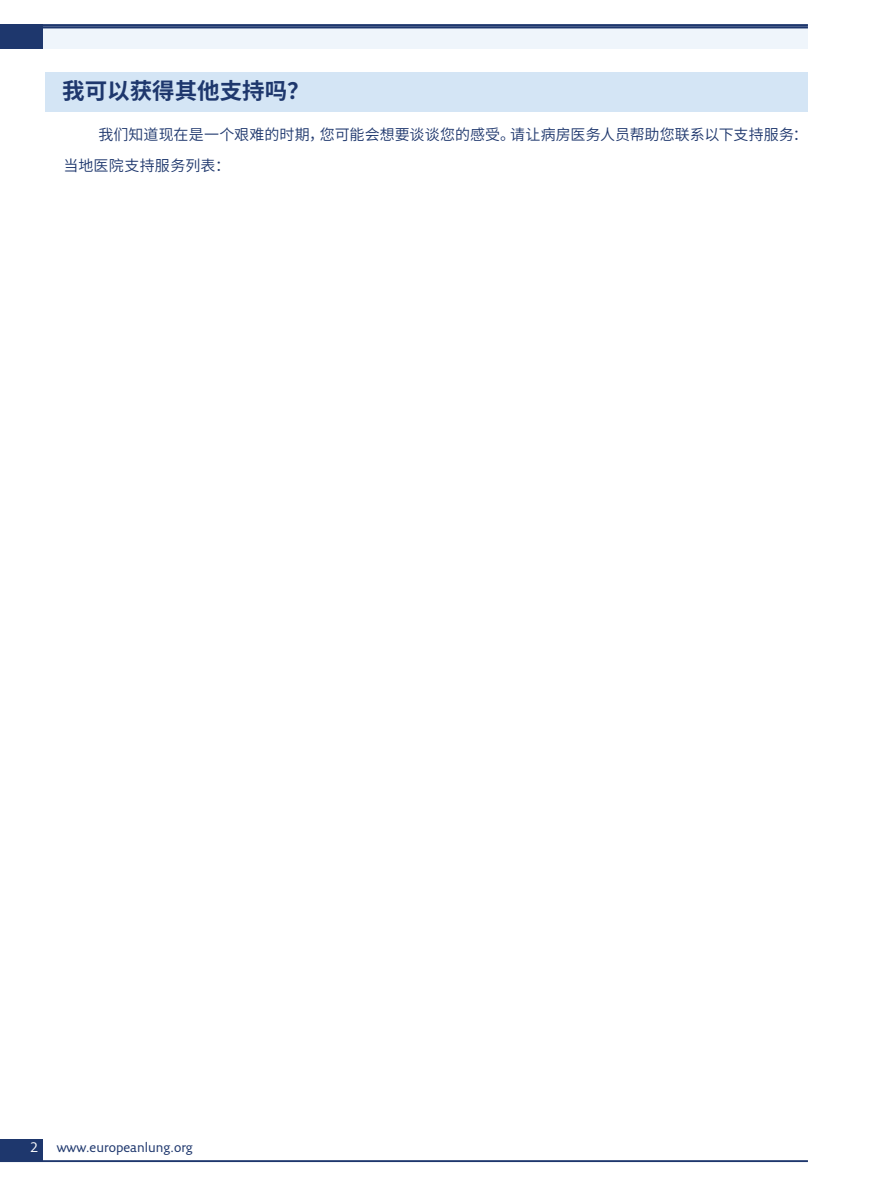
<style>
.page{position:relative;width:893px;height:1191px;background:#fff}
.page>*{position:absolute;margin:0;border:0;box-sizing:border-box;transform-origin:0 0}
.t1{font:700 22.5px "Source Han Sans SC";color:#1e376d}
.H___B-head{font:15px "Source Han Sans SC";letter-spacing:.01em;color:#1e376d}
.Running_foot_left{font:13.5px "Fresco Sans Pro";color:#1e376d}
.t2{font:13.5px "Fresco Sans Pro";color:#fff}
</style>
<div class="page">
<hr style="left:0;top:24px;width:808px;height:2px;background:#1e376d">
<div style="left:0;top:26px;width:808px;height:23px;background:#eff5fb"></div>
<div style="left:0;top:1138px;width:43px;height:23px;background:#1e376d"></div>
<div style="left:0;top:26px;width:43px;height:23px;background:#1e376d"></div>
<hr style="left:0;top:1160px;width:808px;height:2px;background:#1e376d">
<hr style="left:0;top:26px;width:808px;height:2px;background:#1e376d">
<div style="left:45px;top:72px;width:763px;height:40px;background:#d4e5f5"></div>
<p class="t1" style="left:62px;top:78px;width:249px">我可以获得其他支持吗？</p>
<p class="H___B-head" style="left:98px;top:126px;width:711px">我们知道现在是一个艰难的时期，您可能会想要谈谈您的感受。请让病房医务人员帮助您联系以下支持服务：</p>
<p class="H___B-head" style="left:63px;top:157px;width:168px">当地医院支持服务列表：</p>
<p class="t2" style="left:30px;top:1139px;width:10px">2</p>
<p class="Running_foot_left" style="left:57px;top:1138px;width:138px">www.europeanlung.org</p>
</div>
